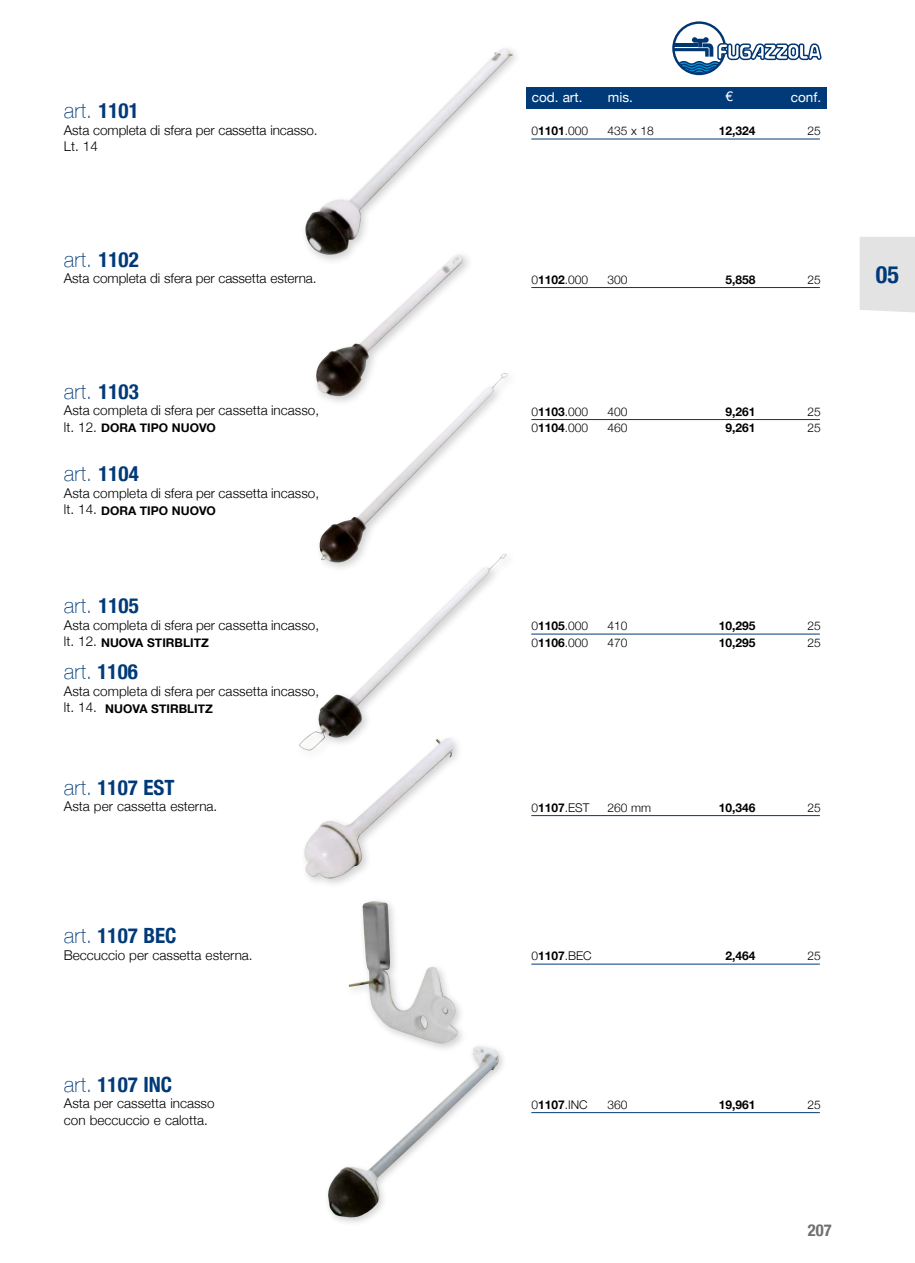
<style>
.page{position:relative;width:915px;height:1263px;background:#fff}
.page>*{position:absolute;margin:0;border:0;box-sizing:border-box;transform-origin:0 0}
.t1{font:700 condensed 24px "Helvetica Neue";color:#003a78}
.codici_articolo{font:100 21px "Helvetica Neue";letter-spacing:.015em;color:#003a78}
.codici_articolo-2{font:700 condensed 21px "Helvetica Neue";color:#003a78}
.t2{font:700 condensed 16.5px "Helvetica Neue";color:#706f6f}
.t3{font:300 13.5px "Helvetica Neue";color:#000}
.t4{font:13.5px "Helvetica Neue";color:#fff}
.filetto{font:300 12px "Helvetica Neue";color:#000}
.filetto-2{font:700 12px "Helvetica Neue";color:#000}
.s1{font-weight:700;font-stretch:condensed}
.s2{font-weight:300;font-size:13.5px}
.s3{font-weight:100;font-stretch:normal}
.s4{font-weight:700}
</style>
<div class="page">
<div style="left:526px;top:87px;width:299px;height:21px;background:#003a78"></div>
<svg style="left:672px;top:21px;width:149px;height:54px"></svg>
<hr style="left:531px;top:139px;width:288px;height:1px;background:#003a78">
<hr style="left:531px;top:287px;width:288px;height:1px;background:#003a78">
<hr style="left:531px;top:419px;width:288px;height:1px;background:#003a78">
<hr style="left:531px;top:634px;width:288px;height:1px;background:#003a78">
<hr style="left:531px;top:815px;width:288px;height:1px;background:#003a78">
<hr style="left:531px;top:964px;width:288px;height:1px;background:#003a78">
<hr style="left:531px;top:1112px;width:288px;height:1px;background:#003a78">
<img style="left:348px;top:901px;width:110px;height:140px">
<img style="left:313px;top:573px;width:183px;height:160px">
<div style="left:299px;top:733px;width:164px;height:156px;background:#000;opacity:.2"></div>
<img style="left:302px;top:738px;width:150px;height:143px">
<div style="left:323px;top:1041px;width:185px;height:186px;background:#000;opacity:.2"></div>
<img style="left:326px;top:1046px;width:172px;height:173px">
<img style="left:305px;top:48px;width:207px;height:202px">
<div style="left:311px;top:249px;width:163px;height:158px;background:#000;opacity:.2"></div>
<img style="left:315px;top:254px;width:149px;height:114px">
<div style="left:315px;top:368px;width:203px;height:205px;background:#000;opacity:.2"></div>
<img style="left:318px;top:373px;width:190px;height:190px">
<div style="left:860px;top:237px;width:54px;height:76px;background:#e4e3e4"></div>
<p class="codici_articolo" style="left:64px;top:95px;width:76px">art. <span class="s1">1101</span></p>
<p class="t3" style="left:64px;top:119px;width:255px">Asta completa di sfera per cassetta incasso.</p>
<p class="t3" style="left:64px;top:135px;width:36px">Lt. 14</p>
<p class="codici_articolo" style="left:64px;top:243px;width:76px">art. <span class="s1">1102</span></p>
<p class="t3" style="left:64px;top:267px;width:254px">Asta completa di sfera per cassetta esterna.</p>
<p class="codici_articolo" style="left:64px;top:375px;width:76px">art. <span class="s1">1103</span></p>
<p class="t3" style="left:64px;top:399px;width:257px">Asta completa di sfera per cassetta incasso,</p>
<p class="filetto-2" style="left:64px;top:419px;width:153px"><span class="s2">lt. 12.</span> DORA TIPO NUOVO</p>
<p class="codici_articolo" style="left:64px;top:458px;width:76px">art. <span class="s1">1104</span></p>
<p class="t3" style="left:64px;top:482px;width:257px">Asta completa di sfera per cassetta incasso,</p>
<p class="filetto-2" style="left:64px;top:501px;width:153px"><span class="s2">lt. 14.</span> DORA TIPO NUOVO</p>
<p class="codici_articolo" style="left:64px;top:590px;width:76px">art. <span class="s1">1105</span></p>
<p class="t3" style="left:64px;top:614px;width:257px">Asta completa di sfera per cassetta incasso,</p>
<p class="filetto-2" style="left:64px;top:633px;width:146px"><span class="s2">lt. 12.</span> NUOVA STIRBLITZ</p>
<p class="codici_articolo" style="left:64px;top:656px;width:76px">art. <span class="s1">1106</span></p>
<p class="t3" style="left:64px;top:680px;width:257px">Asta completa di sfera per cassetta incasso,</p>
<p class="filetto-2" style="left:64px;top:699px;width:150px"><span class="s2">lt. 14.</span> NUOVA STIRBLITZ</p>
<p class="codici_articolo-2" style="left:64px;top:770px;width:112px"><span class="s3">art.</span> 1107 EST</p>
<p class="t3" style="left:64px;top:795px;width:155px">Asta per cassetta esterna.</p>
<p class="codici_articolo-2" style="left:64px;top:918px;width:114px"><span class="s3">art.</span> 1107 BEC</p>
<p class="t3" style="left:64px;top:944px;width:190px">Beccuccio per cassetta esterna.</p>
<p class="codici_articolo-2" style="left:64px;top:1067px;width:110px"><span class="s3">art.</span> 1107 INC</p>
<p class="t3" style="left:64px;top:1092px;width:152px">Asta per cassetta incasso</p>
<p class="t3" style="left:64px;top:1109px;width:145px">con beccuccio e calotta.</p>
<p class="t4" style="left:531px;top:87px;width:52px">cod. art.</p>
<p class="t4" style="left:607px;top:87px;width:27px">mis.</p>
<p class="t4" style="left:725px;top:86px;width:9px">€</p>
<p class="t4" style="left:790px;top:87px;width:32px">conf.</p>
<p class="filetto" style="left:531px;top:121px;width:58px">0<span class="s4">1101</span>.000</p>
<p class="filetto" style="left:607px;top:121px;width:48px">435 x 18</p>
<p class="filetto-2" style="left:718px;top:122px;width:38px">12,324</p>
<p class="filetto" style="left:807px;top:121px;width:15px">25</p>
<p class="filetto" style="left:531px;top:270px;width:58px">0<span class="s4">1102</span>.000</p>
<p class="filetto" style="left:607px;top:270px;width:22px">300</p>
<p class="filetto-2" style="left:725px;top:270px;width:32px">5,858</p>
<p class="filetto" style="left:807px;top:270px;width:15px">25</p>
<p class="filetto" style="left:531px;top:402px;width:58px">0<span class="s4">1103</span>.000</p>
<p class="filetto" style="left:607px;top:402px;width:22px">400</p>
<p class="filetto-2" style="left:725px;top:402px;width:32px">9,261</p>
<p class="filetto" style="left:807px;top:402px;width:15px">25</p>
<p class="filetto" style="left:531px;top:418px;width:58px">0<span class="s4">1104</span>.000</p>
<p class="filetto" style="left:607px;top:418px;width:22px">460</p>
<p class="filetto-2" style="left:725px;top:419px;width:32px">9,261</p>
<p class="filetto" style="left:807px;top:418px;width:15px">25</p>
<h1 class="t1" style="left:875px;top:254px;width:25px">05</h1>
<p class="filetto" style="left:531px;top:616px;width:58px">0<span class="s4">1105</span>.000</p>
<p class="filetto" style="left:607px;top:616px;width:22px">410</p>
<p class="filetto-2" style="left:718px;top:617px;width:38px">10,295</p>
<p class="filetto" style="left:807px;top:616px;width:15px">25</p>
<p class="filetto" style="left:531px;top:633px;width:58px">0<span class="s4">1106</span>.000</p>
<p class="filetto" style="left:607px;top:633px;width:22px">470</p>
<p class="filetto-2" style="left:718px;top:633px;width:38px">10,295</p>
<p class="filetto" style="left:807px;top:633px;width:15px">25</p>
<p class="filetto" style="left:531px;top:798px;width:60px">0<span class="s4">1107</span>.EST</p>
<p class="filetto" style="left:607px;top:798px;width:45px">260 mm</p>
<p class="filetto-2" style="left:718px;top:798px;width:38px">10,346</p>
<p class="filetto" style="left:807px;top:798px;width:15px">25</p>
<p class="filetto" style="left:531px;top:946px;width:62px">0<span class="s4">1107</span>.BEC</p>
<p class="filetto-2" style="left:725px;top:947px;width:32px">2,464</p>
<p class="filetto" style="left:807px;top:946px;width:15px">25</p>
<p class="filetto" style="left:531px;top:1095px;width:58px">0<span class="s4">1107</span>.INC</p>
<p class="filetto" style="left:607px;top:1095px;width:22px">360</p>
<p class="filetto-2" style="left:718px;top:1095px;width:38px">19,961</p>
<p class="filetto" style="left:807px;top:1095px;width:15px">25</p>
<p class="t2" style="left:807px;top:1217px;width:25px">207</p>
</div>
